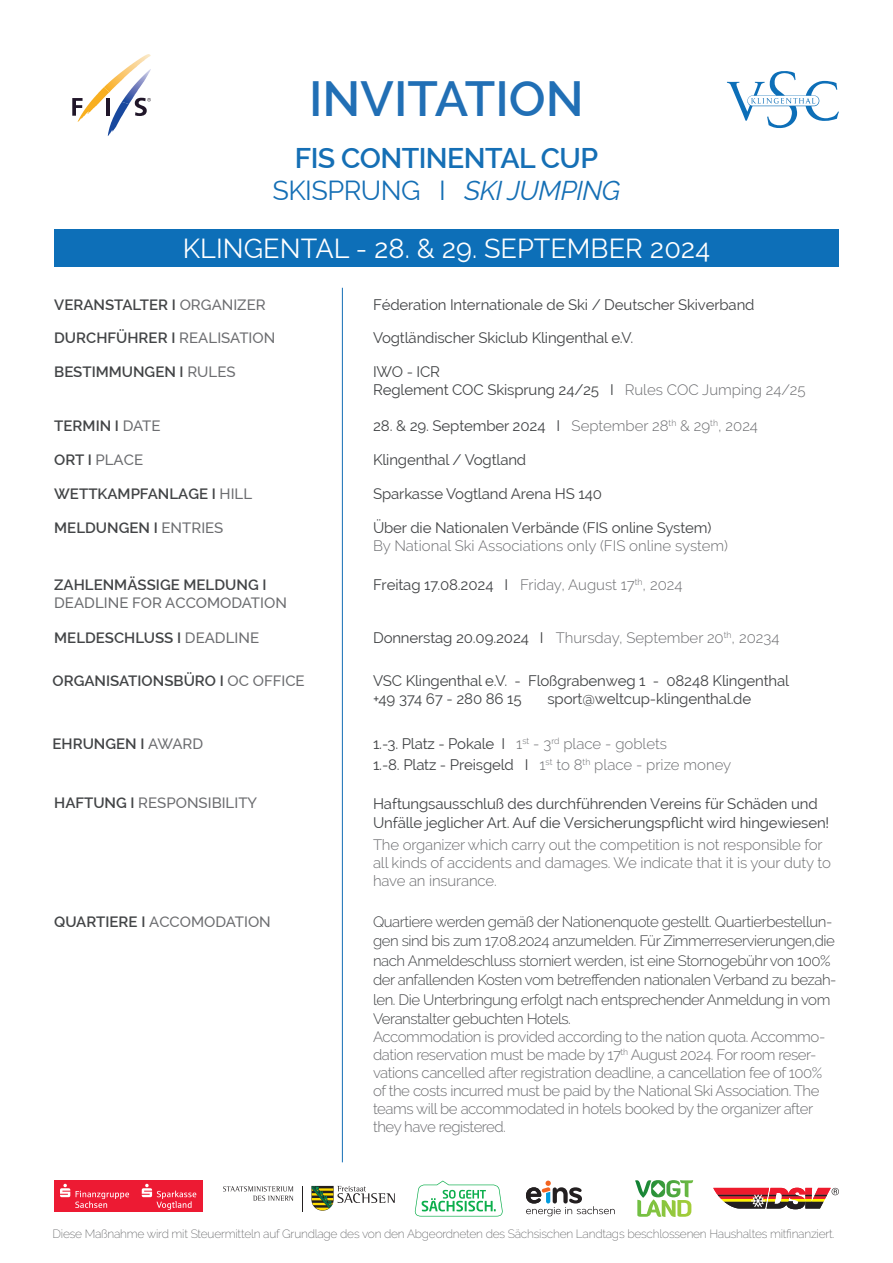
<style>
.page{position:relative;width:893px;height:1263px;background:#fff}
.page>*{position:absolute;margin:0;border:0;box-sizing:border-box;transform-origin:0 0}
.t1{font:600 49.5px "Raleway";color:#216fb5}
.t2{font:600 28.5px "Raleway";letter-spacing:-.02em;color:#156fb5}
.t3{font:27px "Raleway";color:#fff}
.t4{font:27px "Raleway";letter-spacing:-.02em;color:#156fb5}
.t5{font:15px/18px "Raleway";letter-spacing:-.01em;color:#424446}
.t6{font:300 15px/19.5px "Raleway";letter-spacing:-.03em;color:#424446}
.t7{font:300 15px/18px "Raleway";letter-spacing:-.03em;color:#6c6d70}
.t8{font:600 15px "Raleway";color:#424446}
.t9{font:300 15px "Raleway";color:#6c6d70}
.t10{font:300 15px/18px "Raleway";letter-spacing:-.01em;color:#6c6d70}
.t11{font:500 15px "Raleway";color:#6c6d70}
.t12{font:200 12px "Raleway";letter-spacing:-.02em;color:#57585a}
.s1{font-style:italic}
.s2{font-weight:500;color:#6c6d70}
.s3{font-weight:600;color:#424446}
.s4{font-weight:300;color:#6c6d70}
.s5{font-weight:400;color:#424446}
</style>
<div class="page">
<div style="left:54px;top:229px;width:785px;height:37px;background:#0d6fb8"></div>
<svg style="left:727px;top:71px;width:112px;height:57px"></svg>
<svg style="left:72px;top:54px;width:79px;height:82px"></svg>
<div style="left:54px;top:1180px;width:149px;height:32px;background:#ed1a33"></div>
<svg style="left:60px;top:1184px;width:69px;height:24px"></svg>
<svg style="left:142px;top:1184px;width:54px;height:26px"></svg>
<svg style="left:311px;top:1186px;width:84px;height:25px"></svg>
<svg style="left:302px;top:1186px;width:1px;height:25px"></svg>
<svg style="left:223px;top:1186px;width:70px;height:15px"></svg>
<svg style="left:713px;top:1188px;width:126px;height:21px"></svg>
<svg style="left:635px;top:1180px;width:58px;height:37px"></svg>
<svg style="left:415px;top:1180px;width:88px;height:36px"></svg>
<hr style="left:342px;top:288px;width:1px;height:874px;background:#156fb5">
<svg style="left:526px;top:1180px;width:89px;height:36px"></svg>
<h1 class="t1" style="left:309px;top:71px;width:276px">INVITATION</h1>
<h2 class="t2" style="left:295px;top:141px;width:305px">FIS CONTINENTAL CUP</h2>
<h3 class="t4" style="left:273px;top:175px;width:349px">SKISPRUNG I <span class="s1">SKI JUMPING</span></h3>
<h3 class="t3" style="left:183px;top:232px;width:528px">KLINGENTAL - 28. &amp; 29. SEPTEMBER 2024</h3>
<p class="t8" style="left:54px;top:296px;width:213px">VERANSTALTER I <span class="s2">ORGANIZER</span></p>
<p class="t5" style="left:373px;top:295px;width:383px">Féderation Internationale de Ski / Deutscher Skiverband</p>
<p class="t8" style="left:54px;top:329px;width:223px">DURCHFÜHRER I <span class="s2">REALISATION</span></p>
<p class="t8" style="left:54px;top:363px;width:183px">BESTIMMUNGEN I <span class="s2">RULES</span></p>
<p class="t8" style="left:54px;top:417px;width:108px">TERMIN I <span class="s2">DATE</span></p>
<p class="t11" style="left:54px;top:451px;width:90px"><span class="s3">ORT I</span> PLACE</p>
<p class="t8" style="left:54px;top:485px;width:200px">WETTKAMPFANLAGE I <span class="s2">HILL</span></p>
<p class="t8" style="left:54px;top:519px;width:171px">MELDUNGEN I <span class="s2">ENTRIES</span></p>
<p class="t8" style="left:54px;top:576px;width:214px">ZAHLENMÄSSIGE MELDUNG I</p>
<p class="t11" style="left:54px;top:594px;width:234px">DEADLINE FOR ACCOMODATION</p>
<p class="t8" style="left:54px;top:629px;width:206px">MELDESCHLUSS I <span class="s2">DEADLINE</span></p>
<p class="t8" style="left:52px;top:672px;width:254px">ORGANISATIONSBÜRO I <span class="s2">OC OFFICE</span></p>
<p class="t5" style="left:373px;top:329px;width:262px">Vogtländischer Skiclub Klingenthal e.V.</p>
<p class="t5" style="left:373px;top:363px;width:434px">IWO - ICR<br>Reglement COC Skisprung 24/25 I <span class="s4">Rules COC Jumping 24/25</span></p>
<p class="t5" style="left:373px;top:417px;width:386px">28. &amp; 29. September 2024 I <span class="s4">September 28</span><sup>th</sup> <span class="s4">&amp; 29</span><sup>th</sup><span class="s4">, 2024</span></p>
<p class="t5" style="left:373px;top:450px;width:155px">Klingenthal / Vogtland</p>
<p class="t5" style="left:373px;top:484px;width:230px">Sparkasse Vogtland Arena HS 140</p>
<p class="t5" style="left:373px;top:519px;width:340px">Über die Nationalen Verbände (FIS online System)</p>
<p class="t9" style="left:373px;top:537px;width:357px">By National Ski Associations only (FIS online system)</p>
<p class="t9" style="left:373px;top:576px;width:311px"><span class="s5">Freitag 17.08.2024 I</span> Friday, August 17<sup>th</sup>, 2024</p>
<p class="t9" style="left:373px;top:629px;width:408px"><span class="s5">Donnerstag 20.09.2024 I</span> Thursday, September 20<sup>th</sup>, 20234</p>
<p class="t5" style="left:373px;top:671px;width:418px">VSC Klingenthal e.V. - Floßgrabenweg 1 - 08248 Klingenthal +49 374 67 - 280 86 15</p>
<p class="t5" style="left:547px;top:689px;width:205px">sport@weltcup-klingenthal.de</p>
<p class="t8" style="left:53px;top:735px;width:152px">EHRUNGEN I <span class="s2">AWARD</span></p>
<p class="t5" style="left:373px;top:733px;width:360px;line-height:21px">1.-3. Platz - Pokale I <span class="s4">1</span><sup>st</sup> <span class="s4">- 3</span><sup>rd</sup> <span class="s4">place - goblets<br></span>1.-8. Platz - Preisgeld I <span class="s4">1</span><sup>st</sup> <span class="s4">to 8</span><sup>th</sup> <span class="s4">place - prize money</span></p>
<p class="t11" style="left:54px;top:794px;width:204px"><span class="s3">HAFTUNG I</span> RESPONSIBILITY</p>
<p class="t5" style="left:373px;top:794px;width:458px;line-height:19.5px">Haftungsausschluß des durchführenden Vereins für Schäden und<br>Unfälle jeglicher Art. Auf die Versicherungspflicht wird hingewiesen!</p>
<p class="t10" style="left:373px;top:836px;width:459px">The organizer which carry out the competition is not responsible for all kinds of accidents and damages. We indicate that it is your duty to have an insurance.</p>
<p class="t11" style="left:54px;top:913px;width:218px"><span class="s3">QUARTIERE I</span> ACCOMODATION</p>
<p class="t6" style="left:373px;top:912px;width:465px">Quartiere werden gemäß der Nationenquote gestellt. Quartierbestellun&shy;gen sind bis zum 17.08.2024 anzumelden. Für Zimmerreservierungen,die nach Anmeldeschluss storniert werden, ist eine Stornogebühr von 100% der anfallenden Kosten vom betreffenden nationalen Verband zu bezah&shy;len. Die Unterbringung erfolgt nach entsprechender Anmeldung in vom Veranstalter gebuchten Hotels.</p>
<p class="t7" style="left:373px;top:1028px;width:454px">Accommodation is provided according to the nation quota. Accommo&shy;dation reservation must be made by 17<sup>th</sup> August 2024. For room reser&shy;vations cancelled after registration deadline, a cancellation fee of 100% of the costs incurred must be paid by the National Ski Association. The teams will be accommodated in hotels booked by the organizer after they have registered.</p>
<p class="t12" style="left:53px;top:1226px;width:784px">Diese Maßnahme wird mit Steuermitteln auf Grundlage des von den Abgeordneten des Sächsischen Landtags beschlossenen Haushaltes mitfinanziert.</p>
</div>
